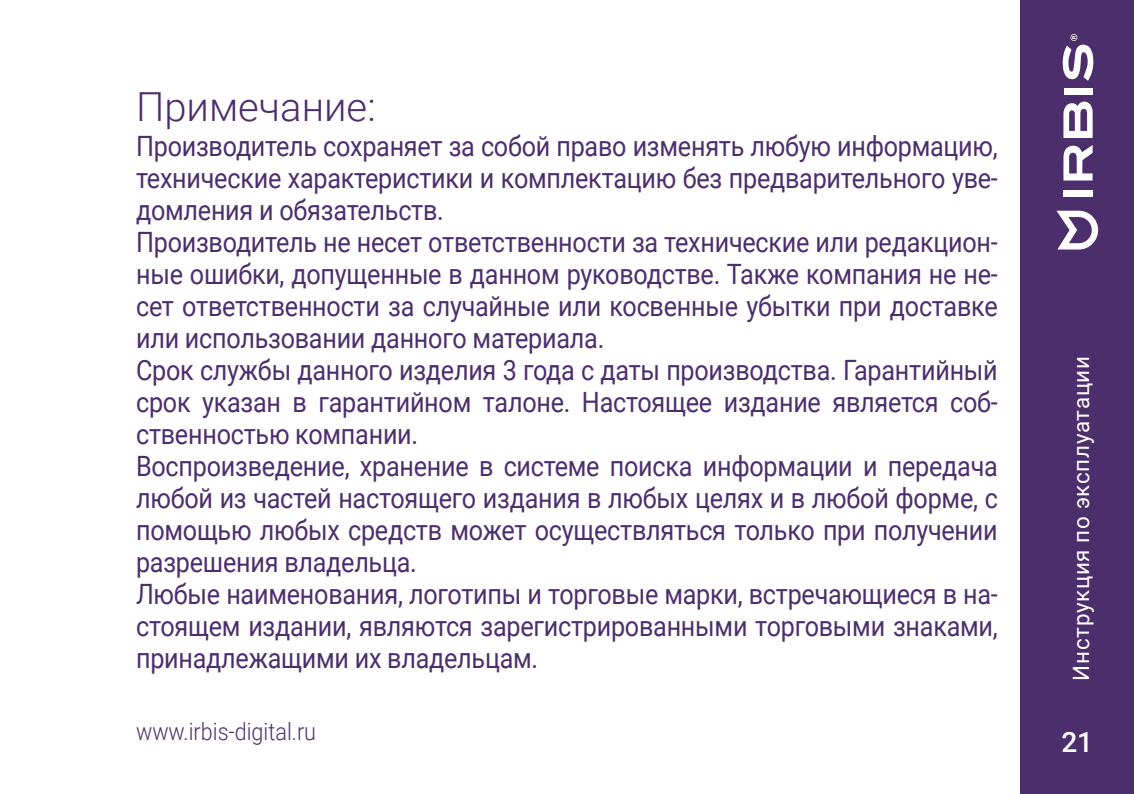
<style>
.page{position:relative;width:1134px;height:794px;background:#fff}
.page>*{position:absolute;margin:0;border:0;box-sizing:border-box;transform-origin:0 0}
.t1{font:300 40px "Roboto";color:#4d2e6d}
.Основной{font:28px/32px "Roboto";letter-spacing:-.01em;color:#4d2e6d;text-align:justify;scale:.9 1}
.t2{font:500 28px "Roboto";color:#fff}
.t3{font:300 24px "Roboto";color:#4d2e6d;scale:.9 1}
.t4{font:22.4px "Roboto";letter-spacing:.03em;color:#fff}
</style>
<div class="page">
<div style="left:1020px;top:0;width:114px;height:794px;background:#4d2e6d"></div>
<svg style="left:1056px;top:211px;width:42px;height:38px"></svg>
<svg style="left:1063px;top:101px;width:30px;height:37px"></svg>
<svg style="left:1063px;top:145px;width:30px;height:35px"></svg>
<div style="left:1063px;top:190px;width:29px;height:7px;background:#fff"></div>
<div style="left:1063px;top:88px;width:29px;height:7px;background:#fff"></div>
<svg style="left:1062px;top:35px;width:32px;height:46px"></svg>
<h1 class="t1" style="left:136px;top:78px;width:241px">Примечание:</h1>
<p class="Основной" style="left:136px;top:129px;width:959px">Производитель сохраняет за собой право изменять любую информацию, технические характеристики и комплектацию без предварительного уве&shy;домления и обязательств.</p>
<p class="Основной" style="left:136px;top:225px;width:959px">Производитель не несет ответственности за технические или редакцион&shy;ные ошибки, допущенные в данном руководстве. Также компания не не&shy;сет ответственности за случайные или косвенные убытки при доставке или использовании данного материала.</p>
<p class="Основной" style="left:136px;top:353px;width:959px">Срок службы данного изделия 3 года с даты производства. Гарантийный срок указан в гарантийном талоне. Настоящее издание является соб&shy;ственностью компании.</p>
<p class="Основной" style="left:136px;top:449px;width:959px">Воспроизведение, хранение в системе поиска информации и передача любой из частей настоящего издания в любых целях и в любой форме, с помощью любых средств может осуществляться только при получении разрешения владельца.</p>
<p class="Основной" style="left:136px;top:577px;width:959px">Любые наименования, логотипы и торговые марки, встречающиеся в на&shy;стоящем издании, являются зарегистрированными торговыми знаками, принадлежащими их владельцам.</p>
<p class="t3" style="left:136px;top:714px;width:202px">www.irbis-digital.ru</p>
<p class="t4" style="left:1065px;top:680px;width:326px;rotate:-90deg">Инструкция по эксплуатации</p>
<p class="t2" style="left:1061px;top:722px;width:33px">21</p>
</div>
